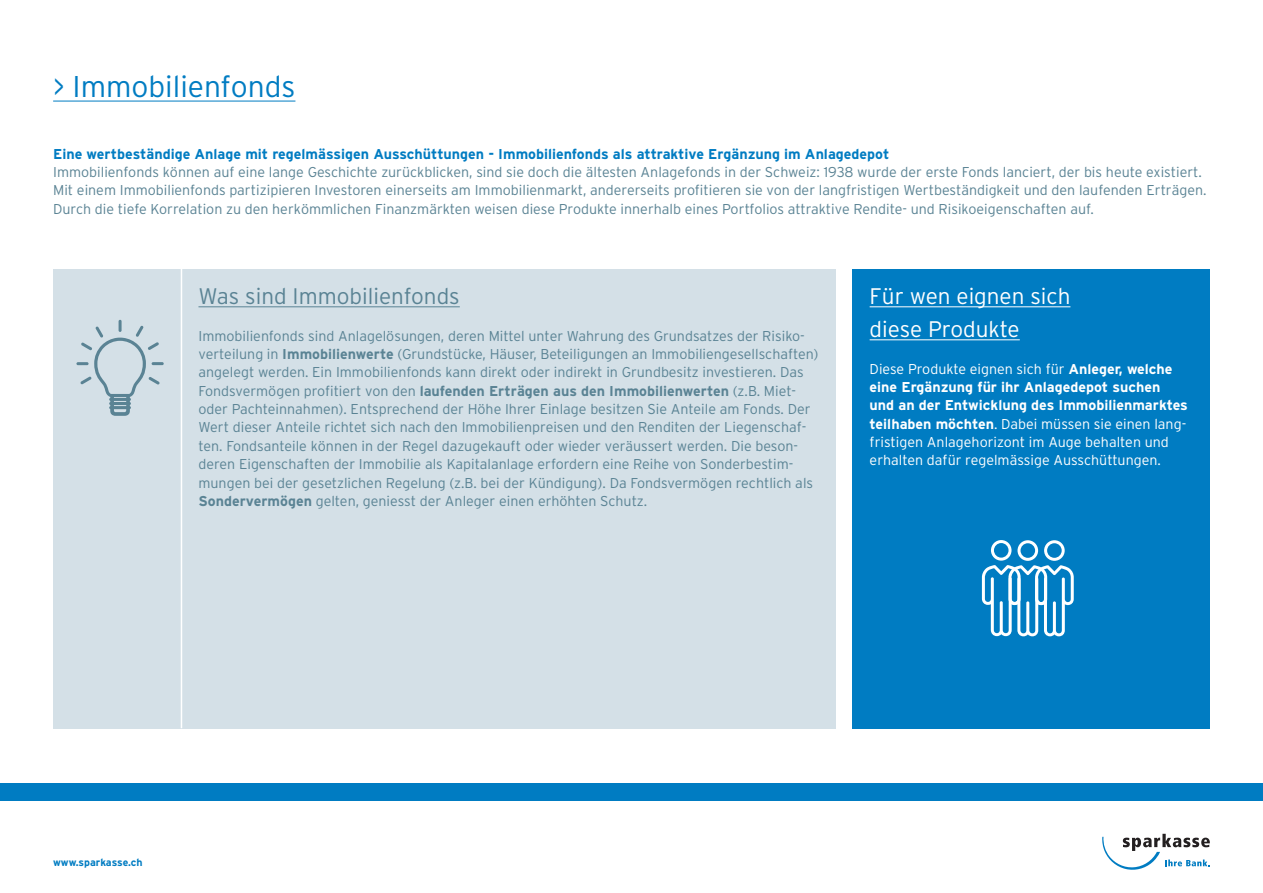
<style>
.page{position:relative;width:1263px;height:893px;background:#fff}
.page>*{position:absolute;margin:0;border:0;box-sizing:border-box;transform-origin:0 0}
.t1{font:300 30px "Interstate";color:#007cc2}
.t2{font:300 22.5px/33px "Interstate";color:#fff}
.t3{font:300 22.5px "Interstate";color:#5a8394}
.t4{font:300 14.25px/18.3px "Interstate";color:#5a8394}
.t5{font:300 14.25px/18.3px "Interstate";color:#fff}
.t6{font:700 14.25px "Interstate";color:#007cc2}
.t7{font:700 10.5px "Interstate";color:#007cc2}
.s1{font-weight:700}
</style>
<div class="page">
<svg style="left:1102px;top:834px;width:108px;height:36px"></svg>
<div style="left:0;top:783px;width:1263px;height:17px;background:#007cc2"></div>
<div style="left:853px;top:269px;width:357px;height:459px;background:#007cc2"></div>
<hr style="left:870px;top:307px;width:200px;height:1px;background:#fff">
<hr style="left:870px;top:340px;width:150px;height:1px;background:#fff">
<hr style="left:53px;top:101px;width:242px;height:1px;background:#007cc2">
<svg style="left:982px;top:540px;width:92px;height:96px"></svg>
<div style="left:53px;top:269px;width:128px;height:459px;background:#d4e0e7"></div>
<div style="left:181px;top:269px;width:655px;height:459px;background:#d4e0e7"></div>
<hr style="left:198px;top:307px;width:262px;height:1px;background:#5a8394">
<hr style="left:181px;top:269px;width:1px;height:459px;background:#fff">
<svg style="left:76px;top:320px;width:88px;height:96px"></svg>
<h1 class="t1" style="left:53px;top:68px;width:244px">&gt; Immobilienfonds</h1>
<p class="t6" style="left:53px;top:145px;width:838px">Eine wertbeständige Anlage mit regelmässigen Ausschüttungen - Immobilienfonds als attraktive Ergänzung im Anlagedepot</p>
<p class="t4" style="left:53px;top:163px;width:1155px">Immobilienfonds können auf eine lange Geschichte zurückblicken, sind sie doch die ältesten Anlagefonds in der Schweiz: 1938 wurde der erste Fonds lanciert, der bis heute existiert.<br>Mit einem Immobilienfonds partizipieren Investoren einerseits am Immobilienmarkt, andererseits profitieren sie von der langfristigen Wertbeständigkeit und den laufenden Erträgen.<br>Durch die tiefe Korrelation zu den herkömmlichen Finanzmärkten weisen diese Produkte innerhalb eines Portfolios attraktive Rendite- und Risikoeigenschaften auf.</p>
<h2 class="t3" style="left:198px;top:282px;width:263px">Was sind Immobilienfonds</h2>
<p class="t4" style="left:198px;top:326px;width:622px">Immobilienfonds sind Anlagelösungen, deren Mittel unter Wahrung des Grundsatzes der Risiko&shy;verteilung in <span class="s1">Immobilienwerte</span> (Grundstücke, Häuser, Beteiligungen an Immobiliengesellschaften) angelegt werden. Ein Immobilienfonds kann direkt oder indirekt in Grundbesitz investieren. Das Fondsvermögen profitiert von den <span class="s1">laufenden Erträgen aus den Immobilienwerten</span> (z.B. Miet&shy;oder Pachteinnahmen). Entsprechend der Höhe Ihrer Einlage besitzen Sie Anteile am Fonds. Der Wert dieser Anteile richtet sich nach den Immobilienpreisen und den Renditen der Liegenschaf&shy;ten. Fondsanteile können in der Regel dazugekauft oder wieder veräussert werden. Die beson&shy;deren Eigenschaften der Immobilie als Kapitalanlage erfordern eine Reihe von Sonderbestim&shy;mungen bei der gesetzlichen Regelung (z.B. bei der Kündigung). Da Fondsvermögen rechtlich als <span class="s1">Sondervermögen</span> gelten, geniesst der Anleger einen erhöhten Schutz.</p>
<h2 class="t2" style="left:870px;top:279px;width:202px">Für wen eignen sich diese Produkte</h2>
<p class="t5" style="left:870px;top:359px;width:320px">Diese Produkte eignen sich für <span class="s1">Anleger, welche eine Ergänzung für ihr Anlagedepot suchen und an der Entwicklung des Immobilienmarktes teilhaben möchten</span>. Dabei müssen sie einen lang&shy;fristigen Anlagehorizont im Auge behalten und erhalten dafür regelmässige Ausschüttungen.</p>
<p class="t7" style="left:53px;top:856px;width:91px">www.sparkasse.ch</p>
</div>
